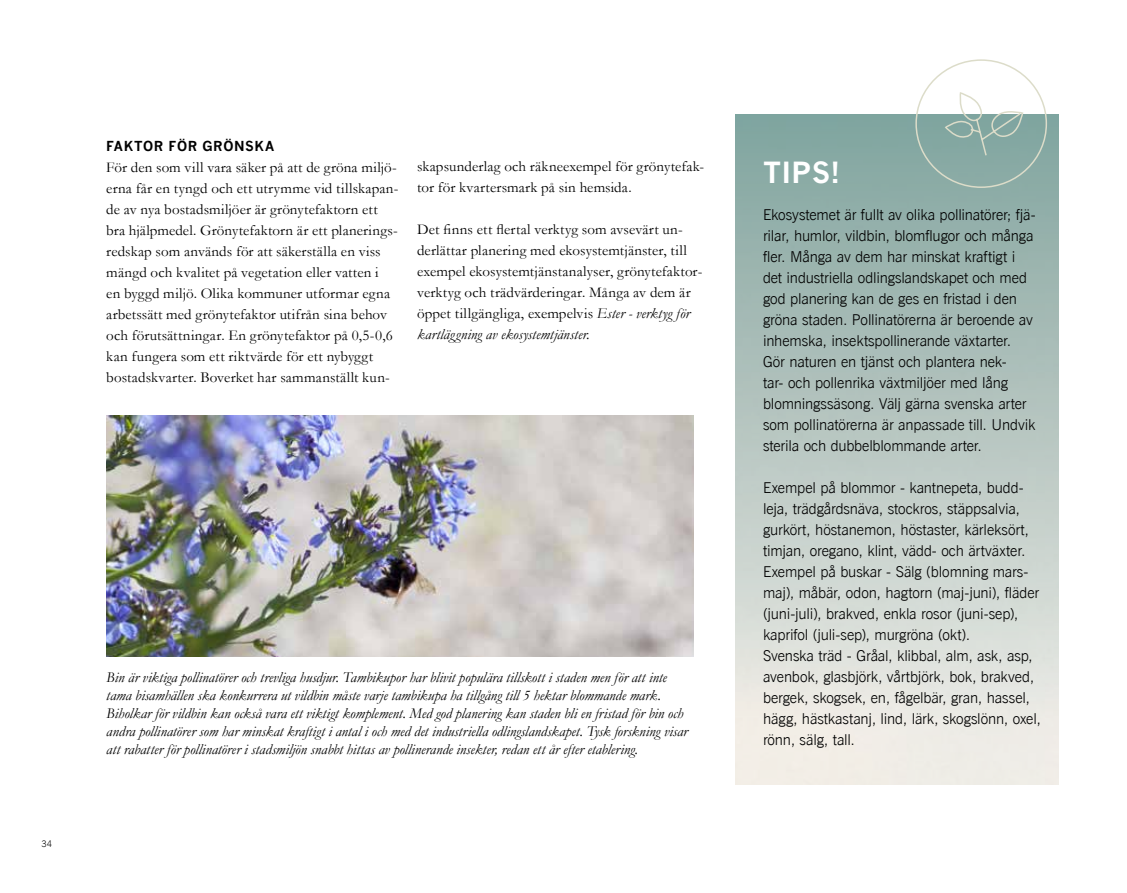
<style>
.page{position:relative;width:1127px;height:893px;background:#fff}
.page>*{position:absolute;margin:0;border:0;box-sizing:border-box;transform-origin:0 0}
.t1{font:700 28.5px "News Gothic";color:#fff}
.t2{font:300 15px/21px "News Gothic BT";letter-spacing:-.005em;color:#000}
.t3{font:15px/21px "Garamond";letter-spacing:.01em;color:#000}
.t4{font:italic 15px/18px "Garamond";color:#000}
.t5{font:700 13.5px "News Gothic";letter-spacing:.05em;color:#000}
.t6{font:300 9px "News Gothic BT";color:#000}
.s1{font-style:italic}
</style>
<div class="page">
<img style="left:106px;top:416px;width:587px;height:241px">
<svg style="left:914px;top:59px;width:134px;height:130px"></svg>
<p class="t6" style="left:42px;top:839px;width:12px">34</p>
<p class="t5" style="left:106px;top:137px;width:169px">FAKTOR FÖR GRÖNSKA</p>
<p class="t3" style="left:106px;top:156px;width:294px">För den som vill vara säker på att de gröna miljö&shy;erna får en tyngd och ett utrymme vid tillskapan&shy;de av nya bostadsmiljöer är grönytefaktorn ett bra hjälpmedel. Grönytefaktorn är ett planerings&shy;redskap som används för att säkerställa en viss mängd och kvalitet på vegetation eller vatten i<br>en byggd miljö. Olika kommuner utformar egna arbetssätt med grönytefaktor utifrån sina behov och förutsättningar. En grönytefaktor på 0,5-0,6 kan fungera som ett riktvärde för ett nybyggt bostadskvarter. Boverket har sammanställt kun-</p>
<h1 class="t1" style="left:763px;top:155px;width:79px">TIPS!</h1>
<p class="t3" style="left:417px;top:156px;width:288px">skapsunderlag och räkneexempel för grönytefak&shy;tor för kvartersmark på sin hemsida.</p>
<p class="t3" style="left:417px;top:219px;width:287px">Det finns ett flertal verktyg som avsevärt un&shy;derlättar planering med ekosystemtjänster, till exempel ekosystemtjänstanalyser, grönytefaktor&shy;verktyg och trädvärderingar. Många av dem är öppet tillgängliga, exempelvis <span class="s1">Ester - verktyg för kartläggning av ekosystemtjänster.</span></p>
<p class="t2" style="left:763px;top:204px;width:274px">Ekosystemet är fullt av olika pollinatörer; fjä&shy;rilar, humlor, vildbin, blomflugor och många fler. Många av dem har minskat kraftigt i det industriella odlingslandskapet och med god planering kan de ges en fristad i den gröna staden. Pollinatörerna är beroende av inhemska, insektspollinerande växtarter.<br>Gör naturen en tjänst och plantera nek-<br>tar- och pollenrika växtmiljöer med lång blomningssäsong. Välj gärna svenska arter som pollinatörerna är anpassade till. Undvik sterila och dubbelblommande arter.</p>
<p class="t2" style="left:763px;top:477px;width:279px">Exempel på blommor - kantnepeta, budd&shy;leja, trädgårdsnäva, stockros, stäppsalvia, gurkört, höstanemon, höstaster, kärleksört, timjan, oregano, klint, vädd- och ärtväxter.<br>Exempel på buskar - Sälg (blomning mars&shy;maj), måbär, odon, hagtorn (maj-juni), fläder (juni-juli), brakved, enkla rosor (juni-sep), kaprifol (juli-sep), murgröna (okt).<br>Svenska träd - Gråal, klibbal, alm, ask, asp, avenbok, glasbjörk, vårtbjörk, bok, brakved, bergek, skogsek, en, fågelbär, gran, hassel, hägg, hästkastanj, lind, lärk, skogslönn, oxel, rönn, sälg, tall.</p>
<p class="t4" style="left:106px;top:668px;width:583px">Bin är viktiga pollinatörer och trevliga husdjur. Tambikupor har blivit populära tillskott i staden men för att inte tama bisamhällen ska konkurrera ut vildbin måste varje tambikupa ha tillgång till 5 hektar blommande mark.<br>Biholkar för vildbin kan också vara ett viktigt komplement. Med god planering kan staden bli en fristad för bin och andra pollinatörer som har minskat kraftigt i antal i och med det industriella odlingslandskapet. Tysk forskning visar att rabatter för pollinatörer i stadsmiljön snabbt hittas av pollinerande insekter, redan ett år efter etablering.</p>
</div>
